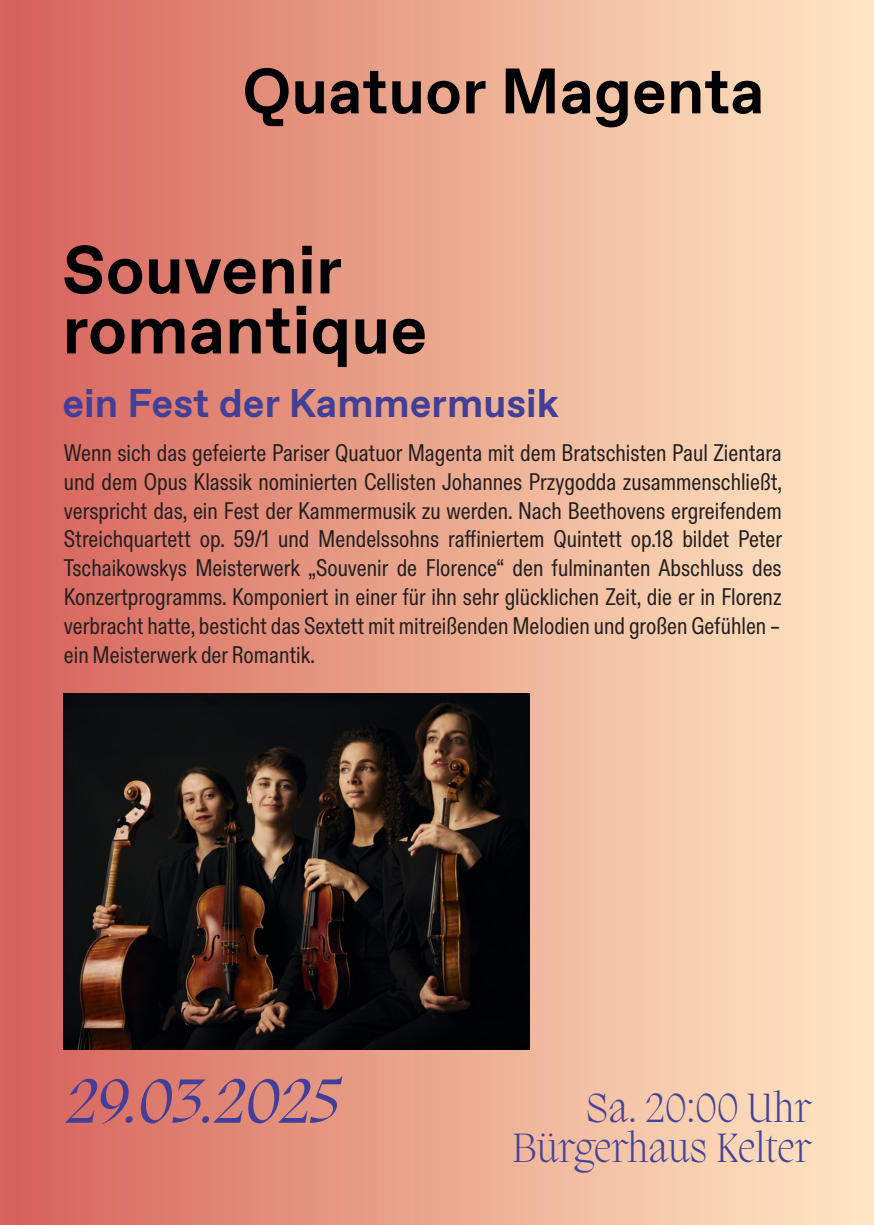
<style>
.page{position:relative;width:874px;height:1225px;background:#fff}
.page>*{position:absolute;margin:0;border:0;box-sizing:border-box;transform-origin:0 0}
.t1{font:700 68px/60px "ABC Favorit Unlicensed Trial";color:#000105}
.t2{font:700 64px "ABC Favorit Unlicensed Trial";color:#000105}
.t3{font:italic 64px "Migra";color:#423f98}
.t4{font:200 42px/40px "Migra";color:#46439b;text-align:right}
.t5{font:700 40px "ABC Favorit Unlicensed Trial";color:#423f98}
.t6{font:24px/28.8px "ABC Diatype Condensed Unlicensed Trial";color:#231f20;text-align:justify}
</style>
<div class="page">
<div style="left:0;top:0;width:17px;height:1225px;background:#d7625e"></div>
<div style="left:17px;top:0;width:856px;height:1225px;background:linear-gradient(to right,#d6645b,#ffebc5)"></div>
<img style="left:64px;top:693px;width:465px;height:356px">
<h2 class="t2" style="left:242px;top:53px;width:523px">Quatuor Magenta</h2>
<h1 class="t1" style="left:62px;top:242px;width:366px">Souvenir romantique</h1>
<h3 class="t5" style="left:62px;top:379px;width:497px">ein Fest der Kammermusik</h3>
<p class="t6" style="left:64px;top:439px;width:719px">Wenn sich das gefeierte Pariser Quatuor Magenta mit dem Bratschisten Paul Zientara und dem Opus Klassik nominierten Cellisten Johannes Przygodda zusammenschließt, verspricht das, ein Fest der Kammermusik zu werden. Nach Beethovens ergreifendem Streichquartett op. 59/1 und Mendelssohns raffiniertem Quintett op.18 bildet Peter Tschaikowskys Meisterwerk „Souvenir de Florence“ den fulminanten Abschluss des Konzertprogramms. Komponiert in einer für ihn sehr glücklichen Zeit, die er in Florenz verbracht hatte, besticht das Sextett mit mitreißenden Melodien und großen Gefühlen –</p>
<p class="t6" style="left:64px;top:640px;width:252px">ein Meisterwerk der Romantik.</p>
<p class="t3" style="left:64px;top:1060px;width:288px">29.03.2025</p>
<h3 class="t4" style="left:512px;top:1086px;width:301px">Sa. 20:00 Uhr<br>Bürgerhaus Kelter</h3>
</div>
